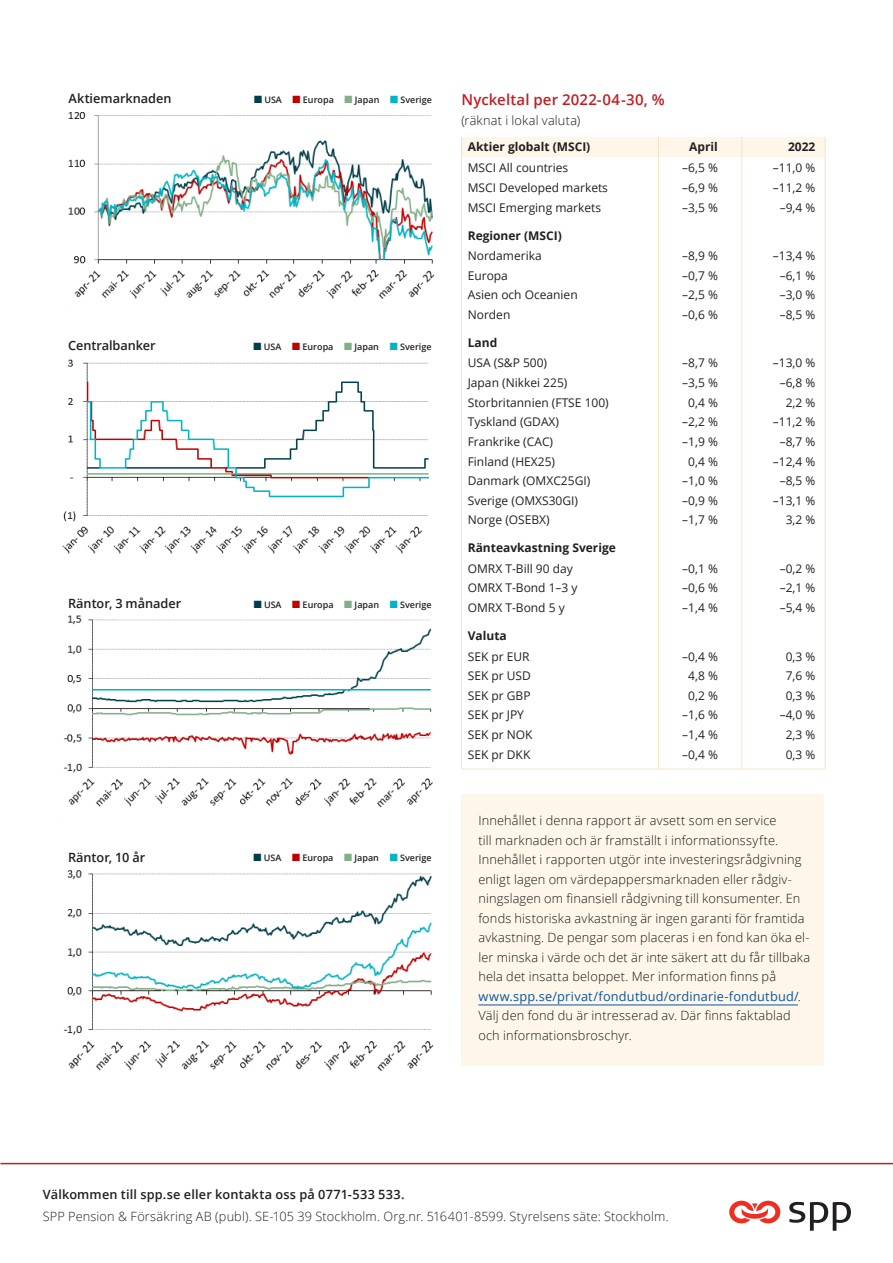
<style>
.page{position:relative;width:893px;height:1263px;background:#fff}
.page>*{position:absolute;margin:0;border:0;box-sizing:border-box;transform-origin:0 0}
.Mellanrubrik_1_röd{font:600 15px "Open Sans";letter-spacing:.01em;color:#be1f24}
.Brödtext_1_8_5_13{font:300 12.75px/19.5px "Open Sans";letter-spacing:.015em;color:#161516}
.Avsender_8_13{font:300 12.75px "Open Sans";letter-spacing:.015em;color:#231f20}
.Mellanrubrik_2_8_5_1{font:600 12.75px "Open Sans";letter-spacing:-.005em;color:#231f20}
.Avsender_8_13_bold{font:600 12.75px "Open Sans";letter-spacing:.015em;color:#231f20}
.Brödtext_2_8_5_13_ut{font:300 12.75px "Open Sans";letter-spacing:.015em;color:#161516}
._2021_Tabelltext_8_1{font:12px "Open Sans";color:#231f20}
._2021_Tabelltext_8_1-2{font:700 12px "Open Sans";color:#231f20}
._2021_Tabellhuvud_8{font:700 12px "Open Sans";color:#231f20}
.SB_Brödtext_1{font:600 9px "Open Sans";color:#231f20}
.s1{color:#003f4a}
.s2{color:#c00000}
.s3{color:#83af88}
.s4{color:#00b3c5}
.s5{font-weight:400;color:#0c56a1}
</style>
<div class="page">
<img style="left:68px;top:112px;width:367px;height:187px">
<div style="left:191px;top:95px;width:241px;height:18px;background:#fff"></div>
<img style="left:62px;top:359px;width:367px;height:195px">
<img style="left:64px;top:615px;width:369px;height:193px">
<div style="left:177px;top:600px;width:255px;height:18px;background:#fff"></div>
<img style="left:63px;top:870px;width:371px;height:201px">
<div style="left:461px;top:137px;width:364px;height:20px;background:#fef6e8"></div>
<hr style="left:825px;top:137px;width:1px;height:632px;background:#f4e4c7">
<hr style="left:461px;top:137px;width:1px;height:632px;background:#f4e4c7">
<hr style="left:658px;top:137px;width:1px;height:632px;background:#f4e4c7">
<hr style="left:742px;top:137px;width:1px;height:632px;background:#f4e4c7">
<hr style="left:461px;top:769px;width:364px;height:1px;background:#f4e4c7">
<hr style="left:0;top:1163px;width:893px;height:1px;background:#be1f24">
<svg style="left:729px;top:1200px;width:52px;height:24px"></svg>
<svg style="left:789px;top:1202px;width:62px;height:29px"></svg>
<div style="left:461px;top:794px;width:362px;height:272px;background:#fef6e8"></div>
<hr style="left:478px;top:1005px;width:320px;height:1px;background:#0c56a1">
<p class="Mellanrubrik_2_8_5_1" style="left:69px;top:90px;width:105px">Aktiemarknaden</p>
<p class="SB_Brödtext_1" style="left:254px;top:93px;width:179px"><span class="s1">■</span> USA <span class="s2">■</span> Europa <span class="s3">■</span> Japan <span class="s4">■</span> Sverige</p>
<p class="Mellanrubrik_2_8_5_1" style="left:68px;top:337px;width:89px">Centralbanker</p>
<p class="SB_Brödtext_1" style="left:254px;top:341px;width:179px"><span class="s1">■</span> USA <span class="s2">■</span> Europa <span class="s3">■</span> Japan <span class="s4">■</span> Sverige</p>
<p class="Mellanrubrik_2_8_5_1" style="left:68px;top:594px;width:115px">Räntor, 3 månader</p>
<p class="SB_Brödtext_1" style="left:254px;top:598px;width:179px"><span class="s1">■</span> USA <span class="s2">■</span> Europa <span class="s3">■</span> Japan <span class="s4">■</span> Sverige</p>
<p class="Mellanrubrik_2_8_5_1" style="left:68px;top:848px;width:79px">Räntor, 10 år</p>
<p class="SB_Brödtext_1" style="left:254px;top:852px;width:179px"><span class="s1">■</span> USA <span class="s2">■</span> Europa <span class="s3">■</span> Japan <span class="s4">■</span> Sverige</p>
<p class="Mellanrubrik_1_röd" style="left:461px;top:89px;width:205px">Nyckeltal per 2022-04-30, %</p>
<p class="Brödtext_2_8_5_13_ut" style="left:461px;top:111px;width:120px">(räknat i lokal valuta)</p>
<p class="_2021_Tabellhuvud_8" style="left:468px;top:138px;width:124px">Aktier globalt (MSCI)</p>
<p class="_2021_Tabellhuvud_8" style="left:689px;top:138px;width:30px">April</p>
<p class="_2021_Tabellhuvud_8" style="left:788px;top:138px;width:29px">2022</p>
<p class="_2021_Tabelltext_8_1" style="left:468px;top:160px;width:102px">MSCI All countries</p>
<p class="_2021_Tabelltext_8_1" style="left:682px;top:160px;width:37px">–6,5 %</p>
<p class="_2021_Tabelltext_8_1" style="left:773px;top:160px;width:44px">–11,0 %</p>
<p class="_2021_Tabelltext_8_1" style="left:468px;top:179px;width:142px">MSCI Developed markets</p>
<p class="_2021_Tabelltext_8_1" style="left:682px;top:179px;width:37px">–6,9 %</p>
<p class="_2021_Tabelltext_8_1" style="left:773px;top:179px;width:44px">–11,2 %</p>
<p class="_2021_Tabelltext_8_1" style="left:468px;top:199px;width:135px">MSCI Emerging markets</p>
<p class="_2021_Tabelltext_8_1" style="left:682px;top:199px;width:37px">–3,5 %</p>
<p class="_2021_Tabelltext_8_1" style="left:780px;top:199px;width:37px">–9,4 %</p>
<p class="_2021_Tabelltext_8_1-2" style="left:468px;top:227px;width:96px">Regioner (MSCI)</p>
<p class="_2021_Tabelltext_8_1" style="left:468px;top:248px;width:76px">Nordamerika</p>
<p class="_2021_Tabelltext_8_1" style="left:682px;top:248px;width:37px">–8,9 %</p>
<p class="_2021_Tabelltext_8_1" style="left:773px;top:248px;width:44px">–13,4 %</p>
<p class="_2021_Tabelltext_8_1" style="left:468px;top:267px;width:42px">Europa</p>
<p class="_2021_Tabelltext_8_1" style="left:682px;top:267px;width:37px">–0,7 %</p>
<p class="_2021_Tabelltext_8_1" style="left:780px;top:267px;width:37px">–6,1 %</p>
<p class="_2021_Tabelltext_8_1" style="left:468px;top:287px;width:111px">Asien och Oceanien</p>
<p class="_2021_Tabelltext_8_1" style="left:682px;top:287px;width:37px">–2,5 %</p>
<p class="_2021_Tabelltext_8_1" style="left:780px;top:287px;width:37px">–3,0 %</p>
<p class="_2021_Tabelltext_8_1" style="left:468px;top:306px;width:44px">Norden</p>
<p class="_2021_Tabelltext_8_1" style="left:682px;top:306px;width:37px">–0,6 %</p>
<p class="_2021_Tabelltext_8_1" style="left:780px;top:306px;width:37px">–8,5 %</p>
<p class="_2021_Tabelltext_8_1-2" style="left:468px;top:334px;width:31px">Land</p>
<p class="_2021_Tabelltext_8_1" style="left:468px;top:355px;width:81px">USA (S&amp;P 500)</p>
<p class="_2021_Tabelltext_8_1" style="left:682px;top:355px;width:37px">–8,7 %</p>
<p class="_2021_Tabelltext_8_1" style="left:773px;top:355px;width:44px">–13,0 %</p>
<p class="_2021_Tabelltext_8_1" style="left:468px;top:374px;width:101px">Japan (Nikkei 225)</p>
<p class="_2021_Tabelltext_8_1" style="left:682px;top:374px;width:37px">–3,5 %</p>
<p class="_2021_Tabelltext_8_1" style="left:780px;top:374px;width:37px">–6,8 %</p>
<p class="_2021_Tabelltext_8_1" style="left:468px;top:394px;width:143px">Storbritannien (FTSE 100)</p>
<p class="_2021_Tabelltext_8_1" style="left:688px;top:394px;width:31px">0,4 %</p>
<p class="_2021_Tabelltext_8_1" style="left:786px;top:394px;width:31px">2,2 %</p>
<p class="_2021_Tabelltext_8_1" style="left:468px;top:414px;width:93px">Tyskland (GDAX)</p>
<p class="_2021_Tabelltext_8_1" style="left:682px;top:414px;width:37px">–2,2 %</p>
<p class="_2021_Tabelltext_8_1" style="left:773px;top:414px;width:44px">–11,2 %</p>
<p class="_2021_Tabelltext_8_1" style="left:468px;top:433px;width:87px">Frankrike (CAC)</p>
<p class="_2021_Tabelltext_8_1" style="left:682px;top:433px;width:37px">–1,9 %</p>
<p class="_2021_Tabelltext_8_1" style="left:780px;top:433px;width:37px">–8,7 %</p>
<p class="_2021_Tabelltext_8_1" style="left:468px;top:453px;width:89px">Finland (HEX25)</p>
<p class="_2021_Tabelltext_8_1" style="left:688px;top:453px;width:31px">0,4 %</p>
<p class="_2021_Tabelltext_8_1" style="left:773px;top:453px;width:44px">–12,4 %</p>
<p class="_2021_Tabelltext_8_1" style="left:468px;top:472px;width:124px">Danmark (OMXC25GI)</p>
<p class="_2021_Tabelltext_8_1" style="left:682px;top:472px;width:37px">–1,0 %</p>
<p class="_2021_Tabelltext_8_1" style="left:780px;top:472px;width:37px">–8,5 %</p>
<p class="_2021_Tabelltext_8_1" style="left:468px;top:492px;width:112px">Sverige (OMXS30GI)</p>
<p class="_2021_Tabelltext_8_1" style="left:682px;top:492px;width:37px">–0,9 %</p>
<p class="_2021_Tabelltext_8_1" style="left:773px;top:492px;width:44px">–13,1 %</p>
<p class="_2021_Tabelltext_8_1" style="left:468px;top:512px;width:84px">Norge (OSEBX)</p>
<p class="_2021_Tabelltext_8_1" style="left:682px;top:512px;width:37px">–1,7 %</p>
<p class="_2021_Tabelltext_8_1" style="left:786px;top:512px;width:31px">3,2 %</p>
<p class="_2021_Tabelltext_8_1-2" style="left:468px;top:540px;width:150px">Ränteavkastning Sverige</p>
<p class="_2021_Tabelltext_8_1" style="left:468px;top:560px;width:107px">OMRX T-Bill 90 day</p>
<p class="_2021_Tabelltext_8_1" style="left:682px;top:560px;width:37px">–0,1 %</p>
<p class="_2021_Tabelltext_8_1" style="left:780px;top:560px;width:37px">–0,2 %</p>
<p class="_2021_Tabelltext_8_1" style="left:468px;top:580px;width:111px">OMRX T-Bond 1–3 y</p>
<p class="_2021_Tabelltext_8_1" style="left:682px;top:580px;width:37px">–0,6 %</p>
<p class="_2021_Tabelltext_8_1" style="left:780px;top:580px;width:37px">–2,1 %</p>
<p class="_2021_Tabelltext_8_1" style="left:468px;top:599px;width:99px">OMRX T-Bond 5 y</p>
<p class="_2021_Tabelltext_8_1" style="left:682px;top:599px;width:37px">–1,4 %</p>
<p class="_2021_Tabelltext_8_1" style="left:780px;top:599px;width:37px">–5,4 %</p>
<p class="_2021_Tabelltext_8_1-2" style="left:468px;top:627px;width:41px">Valuta</p>
<p class="_2021_Tabelltext_8_1" style="left:468px;top:648px;width:63px">SEK pr EUR</p>
<p class="_2021_Tabelltext_8_1" style="left:682px;top:648px;width:37px">–0,4 %</p>
<p class="_2021_Tabelltext_8_1" style="left:786px;top:648px;width:31px">0,3 %</p>
<p class="_2021_Tabelltext_8_1" style="left:468px;top:668px;width:65px">SEK pr USD</p>
<p class="_2021_Tabelltext_8_1" style="left:688px;top:668px;width:31px">4,8 %</p>
<p class="_2021_Tabelltext_8_1" style="left:786px;top:668px;width:31px">7,6 %</p>
<p class="_2021_Tabelltext_8_1" style="left:468px;top:687px;width:64px">SEK pr GBP</p>
<p class="_2021_Tabelltext_8_1" style="left:688px;top:687px;width:31px">0,2 %</p>
<p class="_2021_Tabelltext_8_1" style="left:786px;top:687px;width:31px">0,3 %</p>
<p class="_2021_Tabelltext_8_1" style="left:468px;top:707px;width:58px">SEK pr JPY</p>
<p class="_2021_Tabelltext_8_1" style="left:682px;top:707px;width:37px">–1,6 %</p>
<p class="_2021_Tabelltext_8_1" style="left:780px;top:707px;width:37px">–4,0 %</p>
<p class="_2021_Tabelltext_8_1" style="left:468px;top:726px;width:66px">SEK pr NOK</p>
<p class="_2021_Tabelltext_8_1" style="left:682px;top:726px;width:37px">–1,4 %</p>
<p class="_2021_Tabelltext_8_1" style="left:786px;top:726px;width:31px">2,3 %</p>
<p class="_2021_Tabelltext_8_1" style="left:468px;top:746px;width:64px">SEK pr DKK</p>
<p class="_2021_Tabelltext_8_1" style="left:682px;top:746px;width:37px">–0,4 %</p>
<p class="_2021_Tabelltext_8_1" style="left:786px;top:746px;width:31px">0,3 %</p>
<p class="Brödtext_1_8_5_13" style="left:478px;top:810px;width:333px">Innehållet i denna rapport är avsett som en service<br>till marknaden och är framställt i informationssyfte.<br>Innehållet i rapporten utgör inte investeringsrådgivning enligt lagen om värdepappersmarknaden eller rådgiv&shy;ningslagen om finansiell rådgivning till konsumenter. En fonds historiska avkastning är ingen garanti för framtida avkastning. De pengar som placeras i en fond kan öka el&shy;ler minska i värde och det är inte säkert att du får tillbaka hela det insatta beloppet. Mer information finns på <span class="s5">www.spp.se/privat/fondutbud/ordinarie-fondutbud/</span>.<br>Välj den fond du är intresserad av. Där finns faktablad och informationsbroschyr.</p>
<p class="Avsender_8_13_bold" style="left:43px;top:1185px;width:363px">Välkommen till spp.se eller kontakta oss på 0771-533 533.</p>
<p class="Avsender_8_13" style="left:43px;top:1208px;width:627px">SPP Pension &amp; Försäkring AB (publ). SE-105 39 Stockholm. Org.nr. 516401-8599. Styrelsens säte: Stockholm.</p>
</div>
